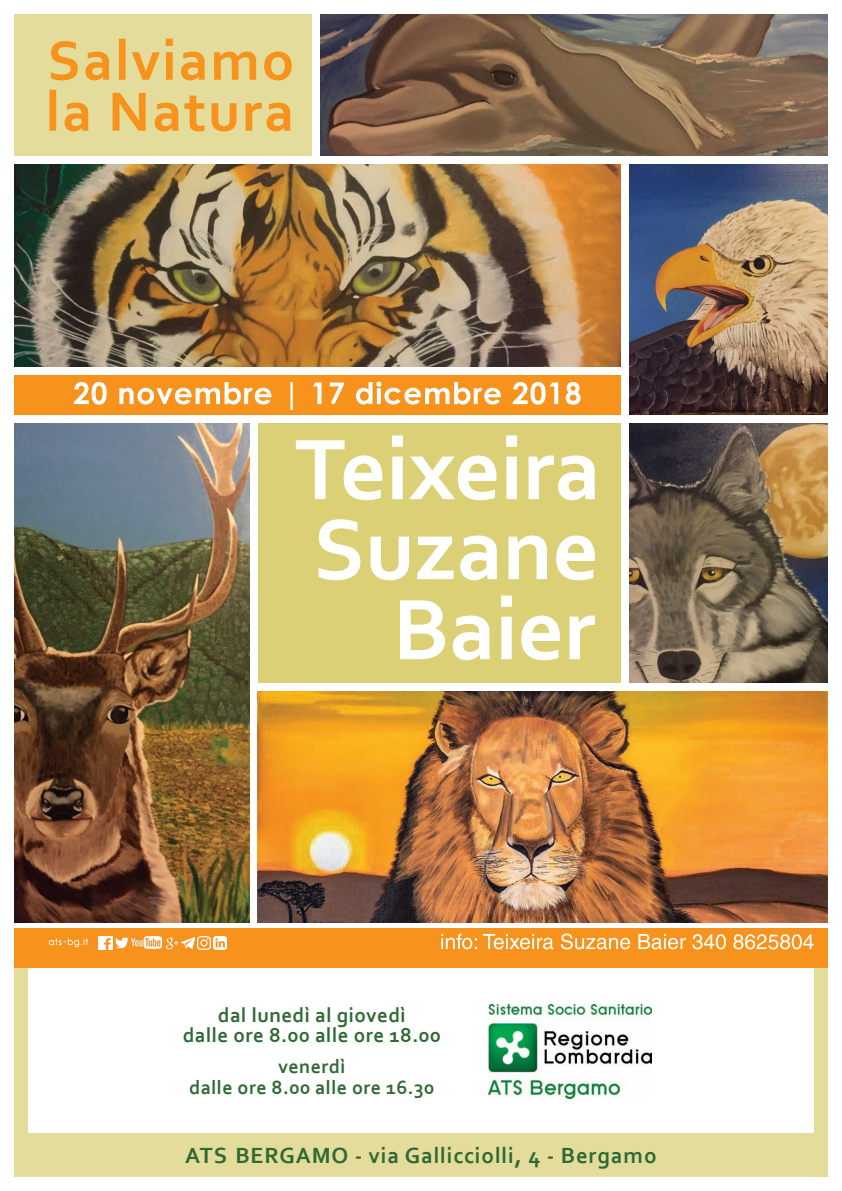
<style>
.page{position:relative;width:842px;height:1191px;background:#fff}
.page>*{position:absolute;margin:0;border:0;box-sizing:border-box;transform-origin:0 0}
.t1{font:700 23px "Corbel";letter-spacing:.035em;color:#306934}
.t2{font:700 21px/20px "Corbel";letter-spacing:.02em;color:#306934;text-align:center}
.t3{font:700 20px/21px "Corbel";letter-spacing:.02em;color:#306934;text-align:center}
</style>
<div class="page">
<div style="left:14px;top:949px;width:814px;height:227px;background:#e4dc9b"></div>
<div style="left:14px;top:928px;width:814px;height:39px;background:#f7931d"></div>
<div style="left:14px;top:375px;width:607px;height:40px;background:#f7931d"></div>
<img style="left:320px;top:14px;width:508px;height:142px">
<div style="left:258px;top:423px;width:363px;height:259px;background:#dbd075"></div>
<img style="left:14px;top:423px;width:235px;height:499px">
<div style="left:14px;top:14px;width:298px;height:142px;background:#e4dc9b"></div>
<img style="left:14px;top:164px;width:607px;height:202px">
<img style="left:629px;top:423px;width:199px;height:259px">
<svg style="left:400px;top:595px;width:195px;height:65px"></svg>
<svg style="left:319px;top:519px;width:276px;height:61px"></svg>
<svg style="left:296px;top:435px;width:299px;height:65px"></svg>
<svg style="left:74px;top:381px;width:507px;height:29px"></svg>
<img style="left:629px;top:164px;width:199px;height:251px">
<img style="left:258px;top:691px;width:570px;height:231px">
<svg style="left:49px;top:90px;width:241px;height:41px"></svg>
<svg style="left:51px;top:39px;width:241px;height:41px"></svg>
<img style="left:166px;top:937px;width:13px;height:12px">
<img style="left:181px;top:937px;width:14px;height:11px">
<svg style="left:99px;top:936px;width:29px;height:13px"></svg>
<img style="left:131px;top:936px;width:30px;height:13px">
<img style="left:197px;top:936px;width:14px;height:13px">
<svg style="left:49px;top:938px;width:39px;height:9px"></svg>
<svg style="left:214px;top:936px;width:13px;height:13px"></svg>
<div style="left:28px;top:968px;width:786px;height:164px;background:#fff"></div>
<img style="left:488px;top:1005px;width:163px;height:94px">
<svg style="left:441px;top:933px;width:373px;height:16px"></svg>
<p class="t2" style="left:183px;top:1006px;width:260px">dal lunedì al giovedì<br>dalle ore 8.00 alle ore 18.00</p>
<p class="t3" style="left:189px;top:1057px;width:247px">venerdì<br>dalle ore 8.00 alle ore 16.30</p>
<p class="t1" style="left:185px;top:1146px;width:473px">ATS BERGAMO - via Gallicciolli, 4 - Bergamo</p>
</div>
